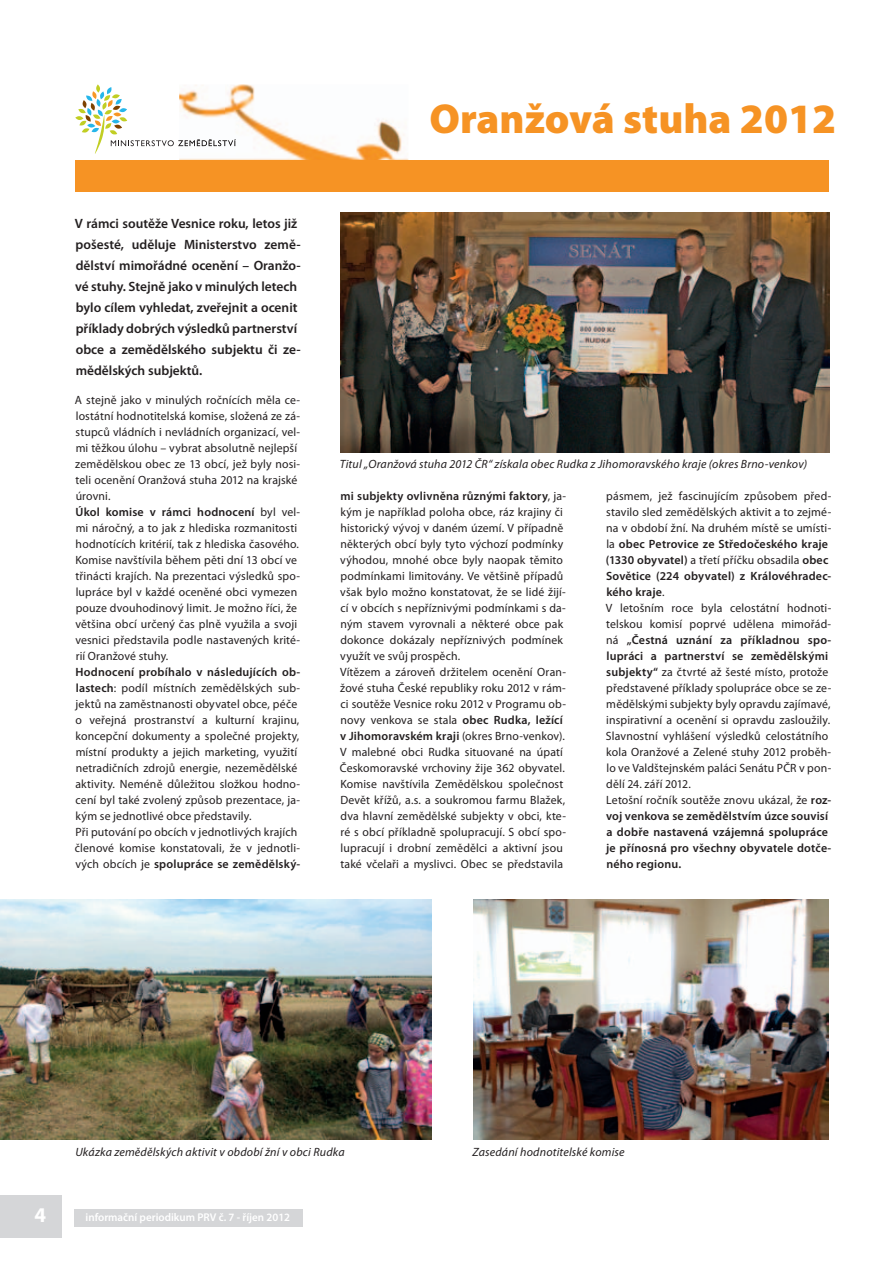
<style>
.page{position:relative;width:893px;height:1263px;background:#fff}
.page>*{position:absolute;margin:0;border:0;box-sizing:border-box;transform-origin:0 0}
.t1{font:900 42px "Myriad Pro";color:#f69324}
.t2{font:700 21px "Myriad Pro";color:#fff}
.t3{font:600 13.5px/21px "Myriad Pro";color:#231f20}
.t4{font:12px/16px "Myriad Pro";letter-spacing:.015em;color:#231f20}
.t5{font:italic 12px "Myriad Pro";letter-spacing:.015em;color:#231f20}
.t6{font:600 11.25px "Myriad Pro";color:#fff}
.s1{font-weight:600}
</style>
<div class="page">
<div style="left:74px;top:1209px;width:229px;height:17px;background:#d5d6d8"></div>
<div style="left:0;top:1195px;width:62px;height:43px;background:#d5d6d8"></div>
<img style="left:0;top:900px;width:431px;height:240px">
<img style="left:473px;top:900px;width:356px;height:240px">
<img style="left:179px;top:84px;width:229px;height:76px">
<svg style="left:75px;top:84px;width:161px;height:70px"></svg>
<div style="left:75px;top:160px;width:754px;height:32px;background:#f69324"></div>
<img style="left:340px;top:213px;width:489px;height:239px">
<p class="t3" style="left:75px;top:213px;width:227px">V rámci soutěže Vesnice roku, letos již pošesté, uděluje Ministerstvo země&shy;dělství mimořádné ocenění – Oranžo&shy;vé stuhy. Stejně jako v minulých letech bylo cílem vyhledat, zveřejnit a ocenit příklady dobrých výsledků partnerství obce a zemědělského subjektu či ze&shy;mědělských subjektů.</p>
<p class="t4" style="left:75px;top:392px;width:227px">A stejně jako v minulých ročnících měla ce&shy;lostátní hodnotitelská komise, složená ze zá&shy;stupců vládních i nevládních organizací, vel&shy;mi těžkou úlohu – vybrat absolutně nejlepší zemědělskou obec ze 13 obcí, jež byly nosi&shy;teli ocenění Oranžová stuha 2012 na krajské úrovni.<br><span class="s1">Úkol komise v rámci hodnocení</span> byl vel&shy;mi náročný, a to jak z hlediska rozmanitosti hodnotících kritérií, tak z hlediska časového.<br>Komise navštívila během pěti dní 13 obcí ve třinácti krajích. Na prezentaci výsledků spo&shy;lupráce byl v každé oceněné obci vymezen pouze dvouhodinový limit. Je možno říci, že většina obcí určený čas plně využila a svoji vesnici představila podle nastavených krité&shy;rií Oranžové stuhy.</p>
<p class="t4" style="left:75px;top:664px;width:227px"><span class="s1">Hodnocení probíhalo v následujících ob&shy;lastech</span>: podíl místních zemědělských sub&shy;jektů na zaměstnanosti obyvatel obce, péče o veřejná prostranství a kulturní krajinu, koncepční dokumenty a společné projekty, místní produkty a jejich marketing, využití netradičních zdrojů energie, nezemědělské aktivity. Neméně důležitou složkou hodno&shy;cení byl také zvolený způsob prezentace, ja&shy;kým se jednotlivé obce představily.<br>Při putování po obcích v jednotlivých krajích členové komise konstatovali, že v jednotli&shy;vých obcích je <span class="s1">spolupráce se zemědělský-</span></p>
<h1 class="t1" style="left:429px;top:91px;width:408px">Oranžová stuha 2012</h1>
<p class="t5" style="left:340px;top:457px;width:469px">Titul „Oranžová stuha 2012 ČR“ získala obec Rudka z Jihomoravského kraje (okres Brno-venkov)</p>
<p class="t4" style="left:340px;top:488px;width:227px"><span class="s1">mi subjekty ovlivněna různými faktory</span>, ja&shy;kým je například poloha obce, ráz krajiny či historický vývoj v daném území. V případně některých obcí byly tyto výchozí podmínky výhodou, mnohé obce byly naopak těmito podmínkami limitovány. Ve většině případů však bylo možno konstatovat, že se lidé žijí&shy;cí v obcích s nepříznivými podmínkami s da&shy;ným stavem vyrovnali a některé obce pak dokonce dokázaly nepříznivých podmínek využít ve svůj prospěch.<br>Vítězem a zároveň držitelem ocenění Oran&shy;žové stuha České republiky roku 2012 v rám&shy;ci soutěže Vesnice roku 2012 v Programu ob&shy;novy venkova se stala <span class="s1">obec Rudka, ležící v Jihomoravském kraji</span> (okres Brno-venkov).<br>V malebné obci Rudka situované na úpatí Českomoravské vrchoviny žije 362 obyvatel.<br>Komise navštívila Zemědělskou společnost Devět křížů, a.s. a soukromou farmu Blažek, dva hlavní zemědělské subjekty v obci, kte&shy;ré s obcí příkladně spolupracují. S obcí spo&shy;lupracují i drobní zemědělci a aktivní jsou také včelaři a myslivci. Obec se představila</p>
<p class="t4" style="left:606px;top:488px;width:227px">pásmem, jež fascinujícím způsobem před&shy;stavilo sled zemědělských aktivit a to zejmé&shy;na v období žní. Na druhém místě se umísti&shy;la <span class="s1">obec Petrovice ze Středočeského kraje (1330 obyvatel)</span> a třetí příčku obsadila <span class="s1">obec Sovětice (224 obyvatel) z Královéhradec&shy;kého kraje</span>.<br>V letošním roce byla celostátní hodnoti&shy;telskou komisí poprvé udělena mimořád&shy;ná <span class="s1">„Čestná uznání za příkladnou spo&shy;lupráci a partnerství se zemědělskými subjekty“</span> za čtvrté až šesté místo, protože představené příklady spolupráce obce se ze&shy;mědělskými subjekty byly opravdu zajímavé, inspirativní a ocenění si opravdu zasloužily.<br>Slavnostní vyhlášení výsledků celostátního kola Oranžové a Zelené stuhy 2012 proběh&shy;lo ve Valdštejnském paláci Senátu PČR v pon&shy;dělí 24. září 2012.<br>Letošní ročník soutěže znovu ukázal, že <span class="s1">roz&shy;voj venkova se zemědělstvím úzce souvisí a dobře nastavená vzájemná spolupráce je přínosná pro všechny obyvatele dotče&shy;ného regionu.</span></p>
<p class="t5" style="left:75px;top:1144px;width:271px">Ukázka zemědělských aktivit v období žní v obci Rudka</p>
<h2 class="t2" style="left:34px;top:1201px;width:13px">4</h2>
<p class="t6" style="left:86px;top:1210px;width:206px">informační periodikum PRV č. 7 - říjen 2012</p>
<p class="t5" style="left:472px;top:1144px;width:154px">Zasedání hodnotitelské komise</p>
</div>
